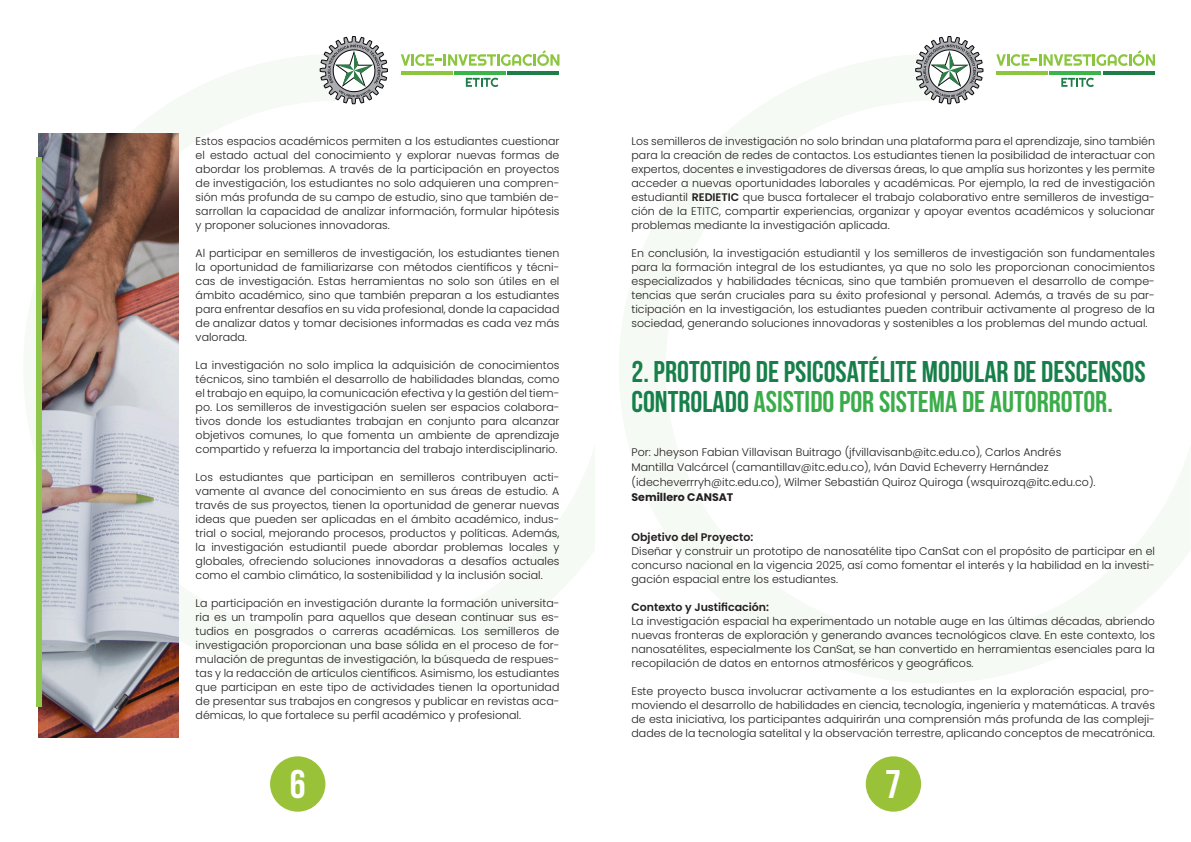
<style>
.page{position:relative;width:1191px;height:842px;background:#fff}
.page>*{position:absolute;margin:0;border:0;box-sizing:border-box;transform-origin:0 0}
.t1{font:700 40px "Bebas Neue";color:#fff}
.t2{font:700 30px/30px "Bebas Neue";color:#177f49}
.t3{font:300 11px/14px "Poppins";color:#231f20;text-align:justify}
.t4{font:600 11px "Poppins";color:#231f20}
.t5{font:700 11px "Poppins";color:#231f20}
.s1{font-weight:600}
.s2{color:#3aad49}
</style>
<div class="page">
<div style="left:270px;top:756px;width:55px;height:56px;background:#99c238;border-radius:50%"></div>
<div style="left:865px;top:756px;width:56px;height:56px;background:#99c238;border-radius:50%"></div>
<svg style="left:319px;top:36px;width:69px;height:69px"></svg>
<svg style="left:401px;top:50px;width:158px;height:16px"></svg>
<hr style="left:507px;top:71px;width:52px;height:3px;background:#1e7d49">
<hr style="left:454px;top:71px;width:52px;height:3px;background:#3ab54a">
<hr style="left:401px;top:71px;width:51px;height:3px;background:#8bc63e">
<svg style="left:466px;top:78px;width:32px;height:9px"></svg>
<svg style="left:915px;top:36px;width:69px;height:69px"></svg>
<svg style="left:996px;top:50px;width:159px;height:16px"></svg>
<hr style="left:1103px;top:71px;width:51px;height:3px;background:#1e7d49">
<hr style="left:1049px;top:71px;width:52px;height:3px;background:#3ab54a">
<hr style="left:996px;top:71px;width:52px;height:3px;background:#8bc63e">
<svg style="left:1061px;top:78px;width:32px;height:9px"></svg>
<img style="left:39px;top:133px;width:140px;height:604px">
<div style="left:36px;top:157px;width:6px;height:550px;background:#90c64c"></div>
<p class="t3" style="left:196px;top:134px;width:365px">Estos espacios académicos permiten a los estudiantes cuestionar el estado actual del conocimiento y explorar nuevas formas de abordar los problemas. A través de la participación en proyectos de investigación, los estudiantes no solo adquieren una compren&shy;sión más profunda de su campo de estudio, sino que también de&shy;sarrollan la capacidad de analizar información, formular hipótesis y proponer soluciones innovadoras.</p>
<p class="t3" style="left:196px;top:246px;width:365px">Al participar en semilleros de investigación, los estudiantes tienen la oportunidad de familiarizarse con métodos científicos y técni&shy;cas de investigación. Estas herramientas no solo son útiles en el ámbito académico, sino que también preparan a los estudiantes para enfrentar desafíos en su vida profesional, donde la capacidad de analizar datos y tomar decisiones informadas es cada vez más valorada.</p>
<p class="t3" style="left:196px;top:358px;width:365px">La investigación no solo implica la adquisición de conocimientos técnicos, sino también el desarrollo de habilidades blandas, como el trabajo en equipo, la comunicación efectiva y la gestión del tiem&shy;po. Los semilleros de investigación suelen ser espacios colabora&shy;tivos donde los estudiantes trabajan en conjunto para alcanzar objetivos comunes, lo que fomenta un ambiente de aprendizaje compartido y refuerza la importancia del trabajo interdisciplinario.</p>
<p class="t3" style="left:196px;top:470px;width:365px">Los estudiantes que participan en semilleros contribuyen acti&shy;vamente al avance del conocimiento en sus áreas de estudio. A través de sus proyectos, tienen la oportunidad de generar nuevas ideas que pueden ser aplicadas en el ámbito académico, indus&shy;trial o social, mejorando procesos, productos y políticas. Además, la investigación estudiantil puede abordar problemas locales y globales, ofreciendo soluciones innovadoras a desafíos actuales como el cambio climático, la sostenibilidad y la inclusión social.</p>
<p class="t3" style="left:196px;top:596px;width:365px">La participación en investigación durante la formación universita&shy;ria es un trampolín para aquellos que desean continuar sus es&shy;tudios en posgrados o carreras académicas. Los semilleros de investigación proporcionan una base sólida en el proceso de for&shy;mulación de preguntas de investigación, la búsqueda de respues&shy;tas y la redacción de artículos científicos. Asimismo, los estudiantes que participan en este tipo de actividades tienen la oportunidad de presentar sus trabajos en congresos y publicar en revistas aca&shy;démicas, lo que fortalece su perfil académico y profesional.</p>
<p class="t3" style="left:631px;top:134px;width:525px">Los semilleros de investigación no solo brindan una plataforma para el aprendizaje, sino también para la creación de redes de contactos. Los estudiantes tienen la posibilidad de interactuar con expertos, docentes e investigadores de diversas áreas, lo que amplía sus horizontes y les permite acceder a nuevas oportunidades laborales y académicas. Por ejemplo, la red de investigación estudiantil <span class="s1">REDIETIC</span> que busca fortalecer el trabajo colaborativo entre semilleros de investiga&shy;ción de la ETITC, compartir experiencias, organizar y apoyar eventos académicos y solucionar problemas mediante la investigación aplicada.</p>
<p class="t3" style="left:631px;top:246px;width:525px">En conclusión, la investigación estudiantil y los semilleros de investigación son fundamentales para la formación integral de los estudiantes, ya que no solo les proporcionan conocimientos especializados y habilidades técnicas, sino que también promueven el desarrollo de compe&shy;tencias que serán cruciales para su éxito profesional y personal. Además, a través de su par&shy;ticipación en la investigación, los estudiantes pueden contribuir activamente al progreso de la sociedad, generando soluciones innovadoras y sostenibles a los problemas del mundo actual.</p>
<p class="t2" style="left:631px;top:357px;width:515px">2. PROTOTIPO DE PSICOSATÉLITE MODULAR DE DESCENSOS<br>CONTROLADO <span class="s2">ASISTIDO POR SISTEMA DE AUTORROTOR.</span></p>
<p class="t3" style="left:631px;top:445px;width:431px">Por: Jheyson Fabian Villavisan Buitrago (jfvillavisanb@itc.edu.co), Carlos Andrés</p>
<p class="t3" style="left:631px;top:460px;width:418px">Mantilla Valcárcel (camantillav@itc.edu.co), Iván David Echeverry Hernández</p>
<p class="t3" style="left:631px;top:475px;width:465px">(idecheverrryh@itc.edu.co), Wilmer Sebastián Quiroz Quiroga (wsquirozq@itc.edu.co).</p>
<p class="t5" style="left:631px;top:491px;width:103px">Semillero CANSAT</p>
<p class="t4" style="left:631px;top:531px;width:123px">Objetivo del Proyecto:</p>
<p class="t3" style="left:631px;top:544px;width:525px">Diseñar y construir un prototipo de nanosatélite tipo CanSat con el propósito de participar en el concurso nacional en la vigencia 2025, así como fomentar el interés y la habilidad en la investi&shy;gación espacial entre los estudiantes.</p>
<p class="t4" style="left:631px;top:601px;width:139px">Contexto y Justificación:</p>
<p class="t3" style="left:631px;top:614px;width:525px">La investigación espacial ha experimentado un notable auge en las últimas décadas, abriendo nuevas fronteras de exploración y generando avances tecnológicos clave. En este contexto, los nanosatélites, especialmente los CanSat, se han convertido en herramientas esenciales para la recopilación de datos en entornos atmosféricos y geográficos.</p>
<p class="t3" style="left:631px;top:684px;width:525px">Este proyecto busca involucrar activamente a los estudiantes en la exploración espacial, pro&shy;moviendo el desarrollo de habilidades en ciencia, tecnología, ingeniería y matemáticas. A través de esta iniciativa, los participantes adquirirán una comprensión más profunda de las compleji&shy;dades de la tecnología satelital y la observación terrestre, aplicando conceptos de mecatrónica.</p>
<p class="t1" style="left:290px;top:762px;width:17px">6</p>
<p class="t1" style="left:885px;top:762px;width:17px">7</p>
</div>
